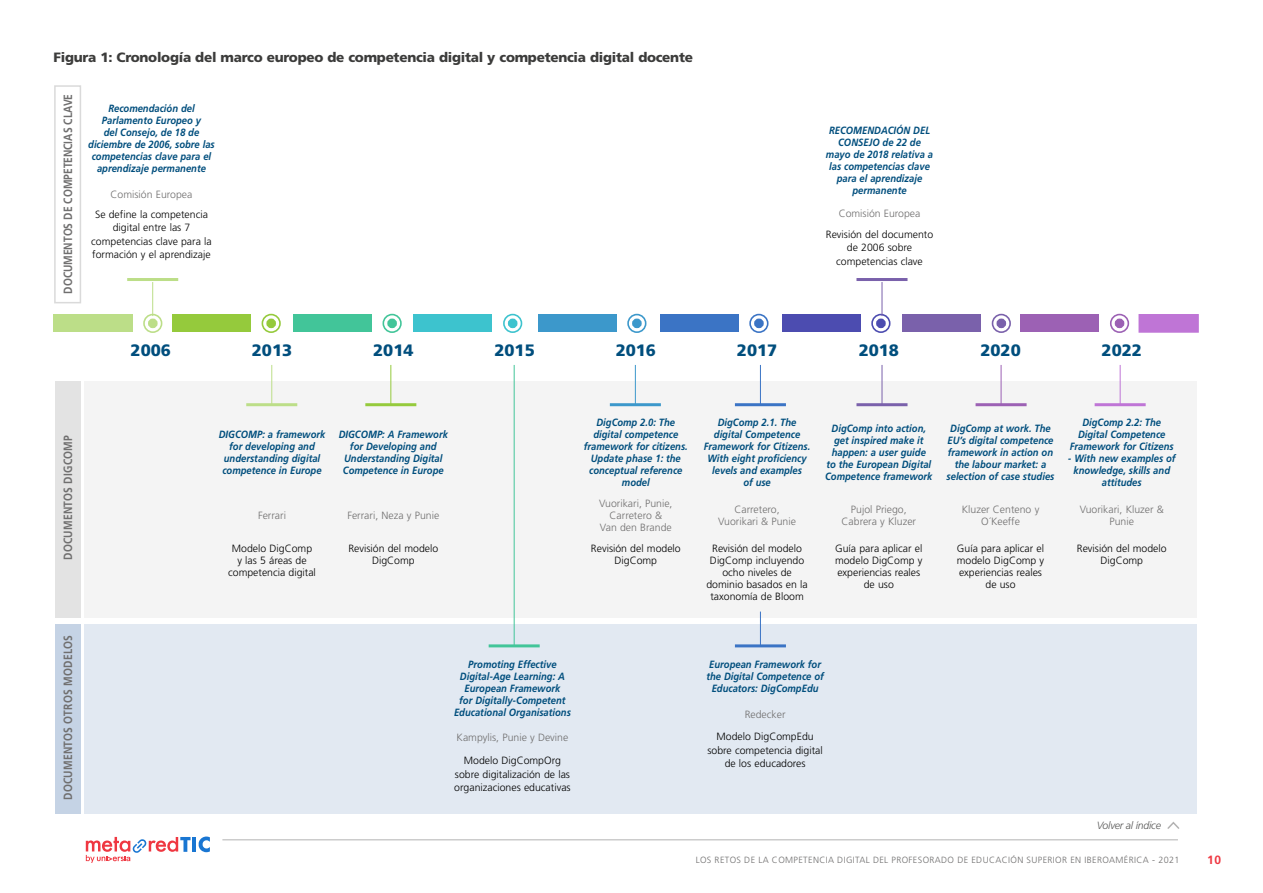
<style>
.page{position:relative;width:1263px;height:893px;background:#fff}
.page>*{position:absolute;margin:0;border:0;box-sizing:border-box;transform-origin:0 0}
.t1{font:900 16.5px "Frutiger";color:#004e7d}
.t2{font:900 13.5px "Frutiger";letter-spacing:-.02em;color:#3c3c3b}
.t3{font:700 12px "Frutiger";letter-spacing:.02em;color:#706f6f;scale:.85 1}
.t4{font:700 12px "Frutiger";color:#706f6f;scale:.85 1}
.t5{font:700 12px "Frutiger";color:#ef3741}
.t6{font:italic 700 10.5px/12px "Frutiger";color:#004e7d;text-align:center;scale:.9 1}
.t7{font:300 10.5px/12px "Frutiger";color:#000;text-align:center}
.t8{font:300 10.5px/12px "Frutiger";color:#706f6f;text-align:center}
.t9{font:italic 300 10.5px "Frutiger";letter-spacing:-.02em;color:#575756}
.t10{font:300 9px "Frutiger";letter-spacing:.04em;color:#706f6f}
</style>
<div class="page">
<hr style="left:222px;top:839px;width:956px;height:1px;background:#b3b2b2">
<svg style="left:86px;top:837px;width:105px;height:26px"></svg>
<hr style="left:192px;top:837px;width:4px;height:15px;background:#1976d2">
<svg style="left:198px;top:836px;width:12px;height:16px"></svg>
<div style="left:84px;top:382px;width:1113px;height:236px;background:#f4f4f4"></div>
<div style="left:84px;top:624px;width:1113px;height:190px;background:#e2e9f2"></div>
<div style="left:172px;top:315px;width:79px;height:17px;background:#95ca3c"></div>
<div style="left:293px;top:315px;width:79px;height:17px;background:#42c599"></div>
<div style="left:413px;top:315px;width:79px;height:17px;background:#3dc3ce"></div>
<div style="left:537px;top:315px;width:79px;height:17px;background:#3c98cb"></div>
<div style="left:660px;top:315px;width:78px;height:17px;background:#3b74c5"></div>
<div style="left:781px;top:315px;width:79px;height:17px;background:#4c4cb0"></div>
<div style="left:902px;top:315px;width:79px;height:17px;background:#7a61ab"></div>
<div style="left:1020px;top:315px;width:79px;height:17px;background:#9c61b4"></div>
<div style="left:1138px;top:314px;width:61px;height:19px;background:#bf75d6;border:2px solid #bf75d6"></div>
<div style="left:53px;top:315px;width:80px;height:17px;background:#bcde88"></div>
<div style="left:143px;top:314px;width:19px;height:19px;border:2px solid #bcde88;border-radius:50%"></div>
<div style="left:148px;top:319px;width:10px;height:9px;border:5px solid #bcde88;border-radius:50%"></div>
<div style="left:262px;top:314px;width:19px;height:19px;border:2px solid #95ca3c;border-radius:50%"></div>
<div style="left:266px;top:319px;width:10px;height:9px;border:5px solid #95ca3c;border-radius:50%"></div>
<div style="left:382px;top:314px;width:20px;height:19px;border:2px solid #42c599;border-radius:50%"></div>
<div style="left:387px;top:319px;width:10px;height:9px;border:5px solid #42c599;border-radius:50%"></div>
<div style="left:503px;top:314px;width:19px;height:19px;border:2px solid #3dc3ce;border-radius:50%"></div>
<div style="left:508px;top:319px;width:9px;height:9px;border:5px solid #3dc3ce;border-radius:50%"></div>
<div style="left:627px;top:314px;width:19px;height:19px;border:2px solid #3c98cb;border-radius:50%"></div>
<div style="left:632px;top:319px;width:10px;height:9px;border:5px solid #3c98cb;border-radius:50%"></div>
<div style="left:749px;top:314px;width:19px;height:19px;border:2px solid #3b74c5;border-radius:50%"></div>
<div style="left:754px;top:319px;width:10px;height:9px;border:5px solid #3b74c5;border-radius:50%"></div>
<div style="left:871px;top:314px;width:19px;height:19px;border:2px solid #4c4cb0;border-radius:50%"></div>
<div style="left:876px;top:319px;width:10px;height:9px;border:5px solid #4c4cb0;border-radius:50%"></div>
<div style="left:992px;top:314px;width:19px;height:19px;border:2px solid #7a61ab;border-radius:50%"></div>
<div style="left:996px;top:319px;width:10px;height:9px;border:5px solid #7a61ab;border-radius:50%"></div>
<div style="left:1110px;top:314px;width:19px;height:19px;border:2px solid #9c61b4;border-radius:50%"></div>
<div style="left:1115px;top:319px;width:9px;height:9px;border:5px solid #9c61b4;border-radius:50%"></div>
<hr style="left:152px;top:282px;width:1px;height:34px;background:#bcde88">
<hr style="left:271px;top:365px;width:1px;height:40px;background:#bcde88">
<hr style="left:390px;top:365px;width:1px;height:40px;background:#95ca3c">
<hr style="left:514px;top:365px;width:1px;height:281px;background:#42c599">
<hr style="left:635px;top:365px;width:1px;height:40px;background:#3c98cb">
<hr style="left:760px;top:365px;width:1px;height:40px;background:#3b74c5">
<hr style="left:760px;top:612px;width:1px;height:34px;background:#3b74c5">
<hr style="left:882px;top:365px;width:1px;height:40px;background:#7a61ab">
<hr style="left:1001px;top:365px;width:1px;height:40px;background:#9c61b4">
<hr style="left:1120px;top:365px;width:1px;height:40px;background:#bf75d6">
<hr style="left:882px;top:282px;width:1px;height:34px;background:#7a61ab">
<hr style="left:127px;top:278px;width:51px;height:3px;background:#bcde88">
<hr style="left:246px;top:403px;width:51px;height:3px;background:#bcde88">
<hr style="left:365px;top:403px;width:51px;height:3px;background:#95ca3c">
<hr style="left:489px;top:644px;width:51px;height:3px;background:#42c599">
<hr style="left:610px;top:403px;width:51px;height:3px;background:#3c98cb">
<hr style="left:735px;top:403px;width:51px;height:3px;background:#3b74c5">
<hr style="left:735px;top:644px;width:51px;height:3px;background:#3b74c5">
<hr style="left:856px;top:403px;width:51px;height:3px;background:#7a61ab">
<hr style="left:975px;top:403px;width:51px;height:3px;background:#9c61b4">
<hr style="left:1095px;top:403px;width:51px;height:3px;background:#bf75d6">
<hr style="left:856px;top:278px;width:51px;height:3px;background:#7a61ab">
<div style="left:55px;top:382px;width:25px;height:236px;background:#e3e3e3"></div>
<div style="left:55px;top:624px;width:25px;height:190px;background:#c5d3e5"></div>
<div style="left:54px;top:85px;width:27px;height:218px;border:2px solid #dadada"></div>
<svg style="left:1167px;top:821px;width:13px;height:8px"></svg>
<p class="t2" style="left:54px;top:49px;width:641px">Figura 1: Cronología del marco europeo de competencia digital y competencia digital docente</p>
<p class="t4" style="left:61px;top:294px;width:237px;rotate:-90deg">DOCUMENTOS DE COMPETENCIAS CLAVE</p>
<p class="t6" style="left:88px;top:103px;width:142px">Recomendación del<br>Parlamento Europeo y<br>del Consejo, de 18 de diciembre de 2006, sobre las competencias clave para el aprendizaje permanente</p>
<p class="t8" style="left:111px;top:188px;width:83px">Comisión Europea</p>
<p class="t7" style="left:91px;top:207px;width:122px;line-height:13.5px">Se define la competencia digital entre las 7 competencias clave para la formación y el aprendizaje</p>
<p class="t6" style="left:826px;top:125px;width:121px">RECOMENDACIÓN DEL<br>CONSEJO de 22 de mayo de 2018 relativa a las competencias clave para el aprendizaje permanente</p>
<p class="t8" style="left:839px;top:208px;width:83px">Comisión Europea</p>
<p class="t7" style="left:826px;top:227px;width:109px;line-height:13.5px">Revisión del documento de 2006 sobre competencias clave</p>
<p class="t3" style="left:61px;top:560px;width:148px;rotate:-90deg">DOCUMENTOS DIGCOMP</p>
<p class="t3" style="left:61px;top:800px;width:195px;rotate:-90deg">DOCUMENTOS OTROS MODELOS</p>
<h1 class="t1" style="left:131px;top:341px;width:42px">2006</h1>
<h1 class="t1" style="left:252px;top:341px;width:42px">2013</h1>
<h1 class="t1" style="left:373px;top:341px;width:42px">2014</h1>
<h1 class="t1" style="left:494px;top:341px;width:42px">2015</h1>
<h1 class="t1" style="left:616px;top:341px;width:42px">2016</h1>
<h1 class="t1" style="left:737px;top:341px;width:42px">2017</h1>
<h1 class="t1" style="left:859px;top:341px;width:42px">2018</h1>
<h1 class="t1" style="left:980px;top:341px;width:42px">2020</h1>
<h1 class="t1" style="left:1102px;top:341px;width:42px">2022</h1>
<p class="t6" style="left:219px;top:428px;width:120px">DIGCOMP: a framework for developing and understanding digital competence in Europe</p>
<p class="t6" style="left:339px;top:428px;width:123px">DIGCOMP: A Framework for Developing and<br>Understanding Digital<br>Competence in Europe</p>
<p class="t6" style="left:584px;top:416px;width:117px">DigComp 2.0: The digital competence framework for citizens.<br>Update phase 1: the conceptual reference model</p>
<p class="t6" style="left:704px;top:416px;width:120px">DigComp 2.1. The digital Competence<br>Framework for Citizens.<br>With eight proficiency levels and examples<br>of use</p>
<p class="t6" style="left:825px;top:422px;width:121px">DigComp into action, get inspired make it happen: a user guide<br>to the European Digital<br>Competence framework</p>
<p class="t6" style="left:946px;top:422px;width:121px">DigComp at work. The<br>EU’s digital competence framework in action on the labour market: a selection of case studies</p>
<p class="t6" style="left:1070px;top:416px;width:117px">DigComp 2.2: The<br>Digital Competence<br>Framework for Citizens</p>
<p class="t6" style="left:1068px;top:452px;width:121px">- With new examples of knowledge, skills and attitudes</p>
<p class="t8" style="left:258px;top:509px;width:29px">Ferrari</p>
<p class="t8" style="left:347px;top:509px;width:93px">Ferrari, Neza y Punie</p>
<p class="t8" style="left:599px;top:497px;width:75px">Vuorikari, Punie,<br>Carretero &amp;<br>Van den Brande</p>
<p class="t8" style="left:718px;top:503px;width:79px">Carretero,<br>Vuorikari &amp; Punie</p>
<p class="t8" style="left:841px;top:503px;width:76px">Pujol Priego,<br>Cabrera y Kluzer</p>
<p class="t8" style="left:962px;top:503px;width:79px">Kluzer Centeno y<br>O´Keeffe</p>
<p class="t8" style="left:1080px;top:503px;width:86px">Vuorikari, Kluzer &amp;<br>Punie</p>
<p class="t7" style="left:228px;top:543px;width:89px">Modelo DigComp<br>y las 5 áreas de competencia digital</p>
<p class="t7" style="left:348px;top:543px;width:91px">Revisión del modelo<br>DigComp</p>
<p class="t7" style="left:591px;top:543px;width:91px">Revisión del modelo<br>DigComp</p>
<p class="t7" style="left:706px;top:543px;width:103px">Revisión del modelo<br>DigComp incluyendo ocho niveles de dominio basados en la taxonomía de Bloom</p>
<p class="t7" style="left:835px;top:543px;width:89px">Guía para aplicar el modelo DigComp y experiencias reales de uso</p>
<p class="t7" style="left:957px;top:543px;width:89px">Guía para aplicar el modelo DigComp y experiencias reales de uso</p>
<p class="t7" style="left:1077px;top:543px;width:91px">Revisión del modelo<br>DigComp</p>
<p class="t6" style="left:454px;top:658px;width:131px">Promoting Effective<br>Digital-Age Learning: A<br>European Framework<br>for Digitally-Competent<br>Educational Organisations</p>
<p class="t8" style="left:457px;top:731px;width:113px">Kampylis, Punie y Devine</p>
<p class="t7" style="left:454px;top:754px;width:118px;line-height:13.5px">Modelo DigCompOrg sobre digitalización de las organizaciones educativas</p>
<p class="t6" style="left:706px;top:658px;width:132px">European Framework for the Digital Competence of<br>Educators: DigCompEdu</p>
<p class="t8" style="left:745px;top:708px;width:42px">Redecker</p>
<p class="t7" style="left:707px;top:730px;width:117px;line-height:13.5px">Modelo DigCompEdu sobre competencia digital de los educadores</p>
<p class="t9" style="left:1097px;top:819px;width:65px">Volver al índice</p>
<p class="t10" style="left:696px;top:855px;width:485px">LOS RETOS DE LA COMPETENCIA DIGITAL DEL PROFESORADO DE EDUCACIÓN SUPERIOR EN IBEROAMÉRICA - 2021</p>
<p class="t5" style="left:1207px;top:852px;width:15px">10</p>
</div>
